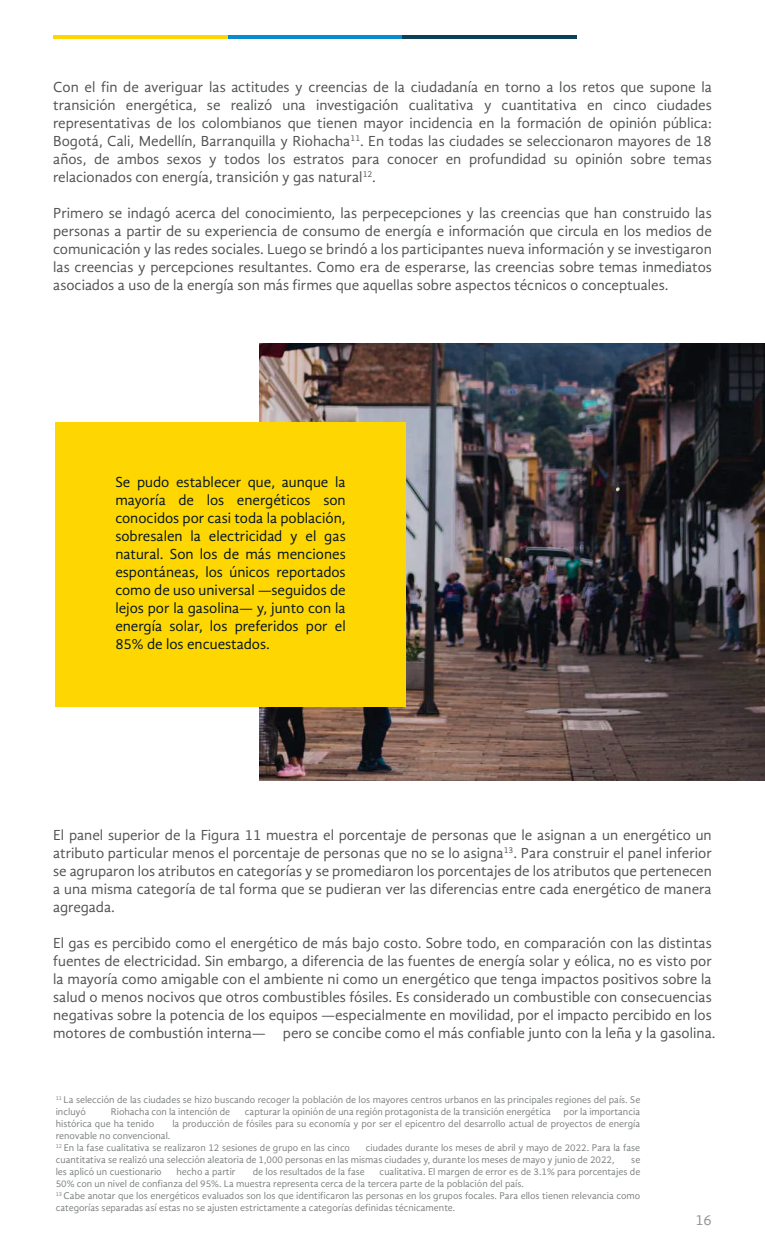
<style>
.page{position:relative;width:765px;height:1260px;background:#fff}
.page>*{position:absolute;margin:0;border:0;box-sizing:border-box;transform-origin:0 0}
.t1{font:15px/18px "Gandhi Sans";color:#4f5252;text-align:justify}
.t2{font:15px/18px "Gandhi Sans";color:#011321;text-align:justify}
.t3{font:15px "Gandhi Sans";color:#919293}
.t4{font:10px/12px "Gandhi Sans";color:#7b7e7f}
</style>
<div class="page">
<hr style="left:53px;top:35px;width:175px;height:4px;background:#fed602">
<hr style="left:228px;top:35px;width:175px;height:4px;background:#078bce">
<hr style="left:403px;top:35px;width:174px;height:4px;background:#0b4158">
<img style="left:259px;top:343px;width:506px;height:437px">
<div style="left:55px;top:423px;width:351px;height:284px;background:#fed602"></div>
<p class="t1" style="left:53px;top:78px;width:660px">Con el fin de averiguar las actitudes y creencias de la ciudadanía en torno a los retos que supone la transición energética, se realizó una investigación cualitativa y cuantitativa en cinco ciudades representativas de los colombianos que tienen mayor incidencia en la formación de opinión pública:<br>Bogotá, Cali, Medellín, Barranquilla y Riohacha<sup>11</sup>. En todas las ciudades se seleccionaron mayores de 18 años, de ambos sexos y todos los estratos para conocer en profundidad su opinión sobre temas relacionados con energía, transición y gas natural<sup>12</sup>.</p>
<p class="t1" style="left:53px;top:204px;width:660px">Primero se indagó acerca del conocimiento, las perpecepciones y las creencias que han construido las personas a partir de su experiencia de consumo de energía e información que circula en los medios de comunicación y las redes sociales. Luego se brindó a los participantes nueva información y se investigaron las creencias y percepciones resultantes. Como era de esperarse, las creencias sobre temas inmediatos asociados a uso de la energía son más firmes que aquellas sobre aspectos técnicos o conceptuales.</p>
<p class="t2" style="left:115px;top:473px;width:232px">Se pudo establecer que, aunque la mayoría de los energéticos son conocidos por casi toda la población, sobresalen la electricidad y el gas natural. Son los de más menciones espontáneas, los únicos reportados como de uso universal —seguidos de lejos por la gasolina— y, junto con la energía solar, los preferidos por el 85% de los encuestados.</p>
<p class="t1" style="left:53px;top:826px;width:660px">El panel superior de la Figura 11 muestra el porcentaje de personas que le asignan a un energético un atributo particular menos el porcentaje de personas que no se lo asigna<sup>13</sup>. Para construir el panel inferior se agruparon los atributos en categorías y se promediaron los porcentajes de los atributos que pertenecen a una misma categoría de tal forma que se pudieran ver las diferencias entre cada energético de manera agregada.</p>
<p class="t1" style="left:53px;top:934px;width:664px;text-align:left">El gas es percibido como el energético de más bajo costo. Sobre todo, en comparación con las distintas fuentes de electricidad. Sin embargo, a diferencia de las fuentes de energía solar y eólica, no es visto por la mayoría como amigable con el ambiente ni como un energético que tenga impactos positivos sobre la salud o menos nocivos que otros combustibles fósiles. Es considerado un combustible con consecuencias negativas sobre la potencia de los equipos —especialmente en movilidad, por el impacto percibido en los motores de combustión interna— pero se concibe como el más confiable junto con la leña y la gasolina.</p>
<p class="t4" style="left:56px;top:1094px;width:586px"><sup>11</sup> La selección de las ciudades se hizo buscando recoger la población de los mayores centros urbanos en las principales regiones del país. Se incluyó</p>
<p class="t4" style="left:111px;top:1106px;width:121px">Riohacha con la intención de</p>
<p class="t4" style="left:245px;top:1106px;width:397px">capturar la opinión de una región protagonista de la transición energética por la importancia</p>
<p class="t4" style="left:56px;top:1118px;width:100px">histórica que ha tenido</p>
<p class="t4" style="left:172px;top:1118px;width:469px">la producción de fósiles para su economía y por ser el epicentro del desarrollo actual de proyectos de energía</p>
<p class="t4" style="left:56px;top:1130px;width:296px">renovable no convencional.<br><sup>12</sup> En la fase cualitativa se realizaron 12 sesiones de grupo en las cinco</p>
<p class="t4" style="left:56px;top:1142px;width:586px;text-indent:310px">ciudades durante los meses de abril y mayo de 2022. Para la fase cuantitativa se realizó una selección aleatoria de 1,000 personas en las mismas ciudades y, durante los meses de mayo y junio de 2022,</p>
<p class="t4" style="left:631px;top:1154px;width:11px">se</p>
<p class="t4" style="left:56px;top:1166px;width:108px">les aplicó un cuestionario</p>
<p class="t4" style="left:176px;top:1166px;width:61px">hecho a partir</p>
<p class="t4" style="left:253px;top:1166px;width:114px">de los resultados de la fase</p>
<p class="t4" style="left:56px;top:1166px;width:586px;text-indent:324px">cualitativa. El margen de error es de 3.1% para porcentajes de 50% con un nivel de confianza del 95%. La muestra representa cerca de la tercera parte de la población del país.<br><sup>13</sup> Cabe anotar que los energéticos evaluados son los que identificaron las personas en los grupos focales. Para ellos tienen relevancia como categorías separadas así estas no se ajusten estrictamente a categorías definidas técnicamente.</p>
<p class="t3" style="left:695px;top:1211px;width:18px">16</p>
</div>
